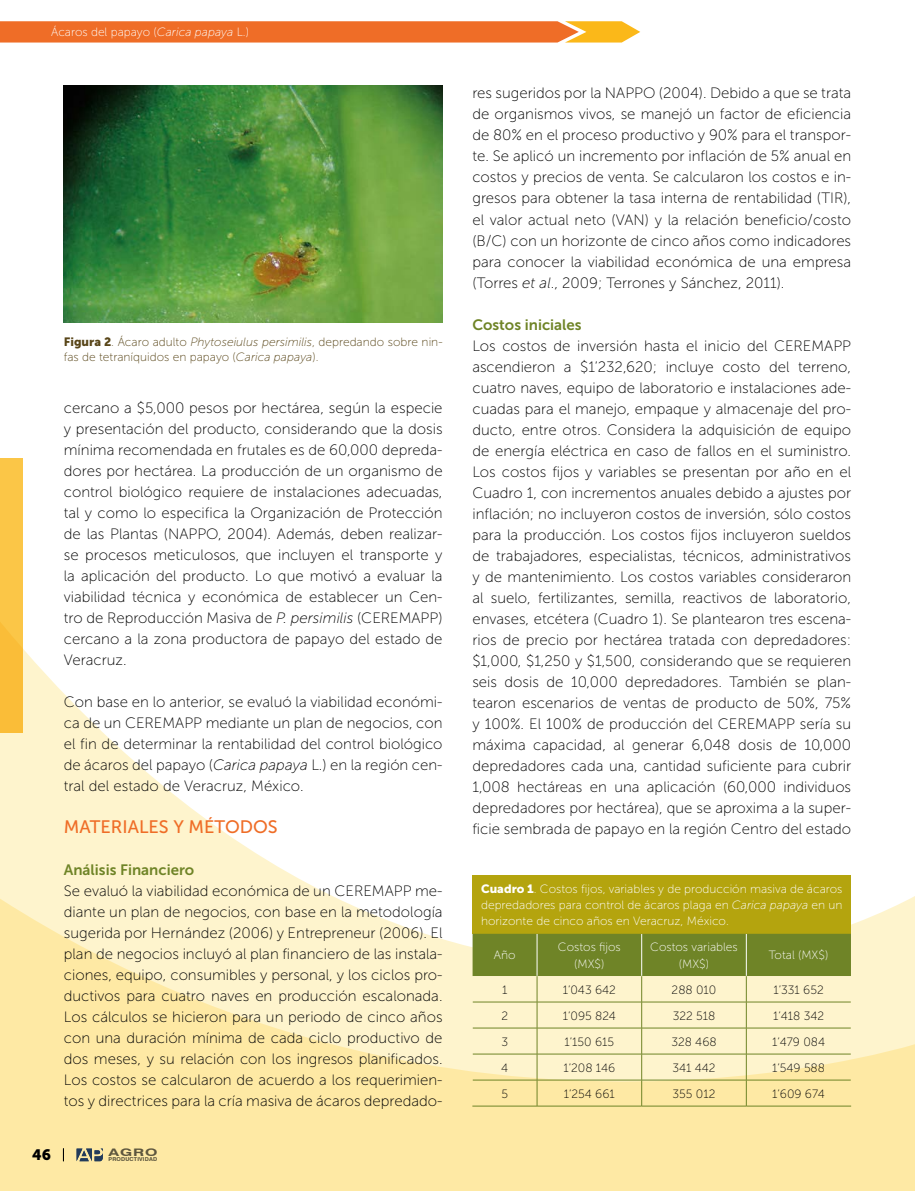
<style>
.page{position:relative;width:915px;height:1191px;background:#fff}
.page>*{position:absolute;margin:0;border:0;box-sizing:border-box;transform-origin:0 0}
.t1{font:18px "Museo Sans 500";color:#ef6d27}
.t2{font:15px/21px "Museo Sans 100";color:#000;text-align:justify}
.t3{font:15px "Museo Sans 700";color:#6f8427}
.t4{font:15px "Museo Sans 900";color:#000}
.t5{font:12px/16.2px "Museo Sans 100";color:#fff;text-align:center}
.t6{font:12px "Museo Sans 100";color:#000}
.t7{font:12px/15px "Museo Sans 100";color:#584518}
.t8{font:700 10.35px "Swiss 721 BT";color:#000;scale:1.52 1}
.t9{font:700 5.4px "Swiss 721 BT";letter-spacing:.03em;color:#000}
.s1{font-style:italic}
.s2{font-family:"Museo Sans 900"}
</style>
<div class="page">
<div style="left:0;top:458px;width:22px;height:275px;background:#fbc647"></div>
<svg style="left:0;top:21px;width:640px;height:22px;background:#f07b32"></svg>
<svg style="left:0;top:595px;width:851px;height:289px"></svg>
<svg style="left:0;top:884px;width:914px;height:307px;background:#fdecb3"></svg>
<img style="left:64px;top:85px;width:378px;height:237px">
<div style="left:472px;top:875px;width:378px;height:58px;background:#b4a40e"></div>
<svg style="left:472px;top:933px;width:378px;height:172px;background:#d6d398"></svg>
<hr style="left:472px;top:1105px;width:65px;height:1px;background:#6f8427">
<hr style="left:537px;top:1105px;width:104px;height:1px;background:#6f8427">
<hr style="left:641px;top:1105px;width:105px;height:1px;background:#6f8427">
<hr style="left:746px;top:1105px;width:104px;height:1px;background:#6f8427">
<p class="t5" style="left:51px;top:24px;width:199px">Ácaros del papayo (<span class="s1">Carica papaya</span> L.)</p>
<p class="t7" style="left:64px;top:335px;width:380px"><span class="s2">Figura 2</span>. Ácaro adulto <span class="s1">Phytoseiulus persimilis</span>, depredando sobre nin&shy;fas de tetraníquidos en papayo (<span class="s1">Carica papaya</span>).</p>
<p class="t2" style="left:64px;top:398px;width:380px">cercano a $5,000 pesos por hectárea, según la especie y presentación del producto, considerando que la dosis mínima recomendada en frutales es de 60,000 depreda&shy;dores por hectárea. La producción de un organismo de control biológico requiere de instalaciones adecuadas, tal y como lo especifica la Organización de Protección de las Plantas (NAPPO, 2004). Además, deben realizar&shy;se procesos meticulosos, que incluyen el transporte y la aplicación del producto. Lo que motivó a evaluar la viabilidad técnica y económica de establecer un Cen&shy;tro de Reproducción Masiva de <span class="s1">P. persimilis</span> (CEREMAPP) cercano a la zona productora de papayo del estado de Veracruz.</p>
<p class="t2" style="left:64px;top:692px;width:380px">Con base en lo anterior, se evaluó la viabilidad económi&shy;ca de un CEREMAPP mediante un plan de negocios, con el fin de determinar la rentabilidad del control biológico de ácaros del papayo (<span class="s1">Carica papaya</span> L.) en la región cen&shy;tral del estado de Veracruz, México.</p>
<p class="t1" style="left:64px;top:817px;width:215px">MATERIALES Y MÉTODOS</p>
<p class="t3" style="left:64px;top:862px;width:132px">Análisis Financiero</p>
<p class="t2" style="left:64px;top:881px;width:380px">Se evaluó la viabilidad económica de un CEREMAPP me&shy;diante un plan de negocios, con base en la metodología sugerida por Hernández (2006) y Entrepreneur (2006). El plan de negocios incluyó al plan financiero de las instala&shy;ciones, equipo, consumibles y personal, y los ciclos pro&shy;ductivos para cuatro naves en producción escalonada.<br>Los cálculos se hicieron para un periodo de cinco años con una duración mínima de cada ciclo productivo de dos meses, y su relación con los ingresos planificados.<br>Los costos se calcularon de acuerdo a los requerimien&shy;tos y directrices para la cría masiva de ácaros depredado-</p>
<p class="t4" style="left:32px;top:1146px;width:20px">46</p>
<p class="t8" style="left:108px;top:1145px;width:34px">AGRO</p>
<p class="t9" style="left:108px;top:1155px;width:50px">PRODUCTIVIDAD</p>
<p class="t2" style="left:472px;top:83px;width:380px">res sugeridos por la NAPPO (2004). Debido a que se trata de organismos vivos, se manejó un factor de eficiencia de 80% en el proceso productivo y 90% para el transpor&shy;te. Se aplicó un incremento por inflación de 5% anual en costos y precios de venta. Se calcularon los costos e in&shy;gresos para obtener la tasa interna de rentabilidad (TIR), el valor actual neto (VAN) y la relación beneficio/costo (B/C) con un horizonte de cinco años como indicadores para conocer la viabilidad económica de una empresa (Torres <span class="s1">et al</span>., 2009; Terrones y Sánchez, 2011).</p>
<p class="t3" style="left:472px;top:316px;width:111px">Costos iniciales</p>
<p class="t2" style="left:472px;top:335px;width:380px">Los costos de inversión hasta el inicio del CEREMAPP ascendieron a $1’232,620; incluye costo del terreno, cuatro naves, equipo de laboratorio e instalaciones ade&shy;cuadas para el manejo, empaque y almacenaje del pro&shy;ducto, entre otros. Considera la adquisición de equipo de energía eléctrica en caso de fallos en el suministro.<br>Los costos fijos y variables se presentan por año en el Cuadro 1, con incrementos anuales debido a ajustes por inflación; no incluyeron costos de inversión, sólo costos para la producción. Los costos fijos incluyeron sueldos de trabajadores, especialistas, técnicos, administrativos y de mantenimiento. Los costos variables consideraron al suelo, fertilizantes, semilla, reactivos de laboratorio, envases, etcétera (Cuadro 1). Se plantearon tres escena&shy;rios de precio por hectárea tratada con depredadores: $1,000, $1,250 y $1,500, considerando que se requieren seis dosis de 10,000 depredadores. También se plan&shy;tearon escenarios de ventas de producto de 50%, 75% y 100%. El 100% de producción del CEREMAPP sería su máxima capacidad, al generar 6,048 dosis de 10,000 depredadores cada una, cantidad suficiente para cubrir 1,008 hectáreas en una aplicación (60,000 individuos depredadores por hectárea), que se aproxima a la super&shy;ficie sembrada de papayo en la región Centro del estado</p>
<p class="t5" style="left:481px;top:880px;width:363px;text-align:justify"><span class="s2">Cuadro 1</span>. Costos fijos, variables y de producción masiva de ácaros depredadores para control de ácaros plaga en <span class="s1">Carica papaya</span> en un horizonte de cinco años en Veracruz, México.</p>
<p class="t5" style="left:493px;top:947px;width:23px">Año</p>
<p class="t5" style="left:557px;top:939px;width:64px">Costos fijos (MX$)</p>
<p class="t5" style="left:650px;top:939px;width:89px">Costos variables (MX$)</p>
<p class="t5" style="left:768px;top:947px;width:61px">Total (MX$)</p>
<p class="t6" style="left:502px;top:983px;width:7px">1</p>
<p class="t6" style="left:562px;top:983px;width:55px">1’043 642</p>
<p class="t6" style="left:671px;top:983px;width:46px">288 010</p>
<p class="t6" style="left:773px;top:983px;width:52px">1’331 652</p>
<p class="t6" style="left:501px;top:1009px;width:8px">2</p>
<p class="t6" style="left:562px;top:1009px;width:54px">1’095 824</p>
<p class="t6" style="left:672px;top:1009px;width:44px">322 518</p>
<p class="t6" style="left:772px;top:1009px;width:52px">1’418 342</p>
<p class="t6" style="left:501px;top:1035px;width:8px">3</p>
<p class="t6" style="left:564px;top:1035px;width:51px">1’150 615</p>
<p class="t6" style="left:671px;top:1035px;width:47px">328 468</p>
<p class="t6" style="left:771px;top:1035px;width:54px">1’479 084</p>
<p class="t6" style="left:501px;top:1061px;width:9px">4</p>
<p class="t6" style="left:563px;top:1061px;width:53px">1’208 146</p>
<p class="t6" style="left:672px;top:1061px;width:45px">341 442</p>
<p class="t6" style="left:771px;top:1061px;width:54px">1’549 588</p>
<p class="t6" style="left:501px;top:1087px;width:8px">5</p>
<p class="t6" style="left:563px;top:1087px;width:52px">1’254 661</p>
<p class="t6" style="left:672px;top:1087px;width:44px">355 012</p>
<p class="t6" style="left:772px;top:1087px;width:54px">1’609 674</p>
</div>
